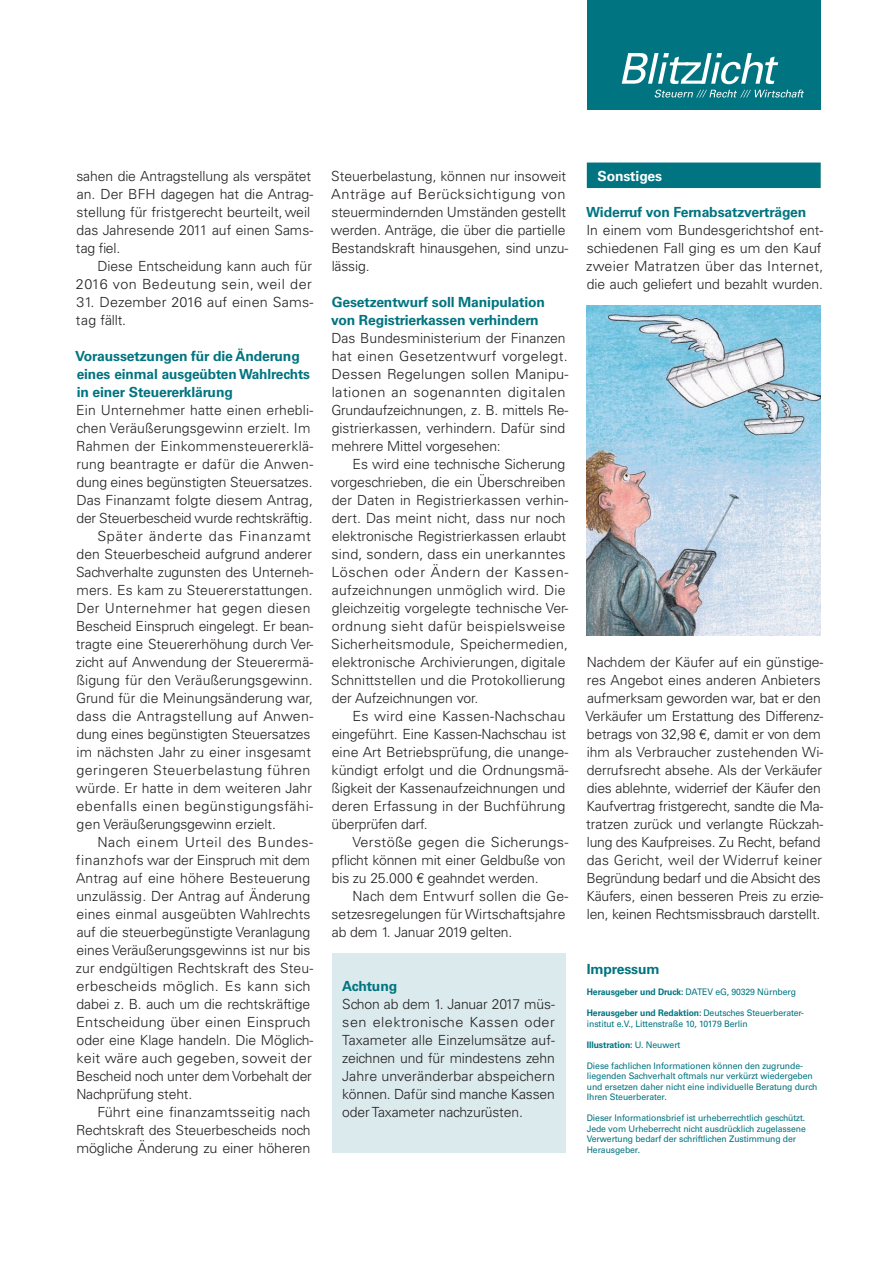
<style>
.page{position:relative;width:893px;height:1263px;background:#fff}
.page>*{position:absolute;margin:0;border:0;box-sizing:border-box;transform-origin:0 0}
.t1{font:300 13.95px/18px "Univers LT Std";color:#231f20}
.t2{font:700 13.95px/18px "Univers LT Std";letter-spacing:-.01em;color:#007480}
.t3{font:300 13.95px/18px "Univers LT Std";color:#231f20;scale:1.04 1}
.t4{font:300 13.95px "Univers LT Std";letter-spacing:.02em;color:#231f20}
.t5{font:300 13.95px "Univers LT Std";letter-spacing:.03em;color:#231f20}
.t6{font:300 13.95px "Univers LT Std";letter-spacing:.02em;color:#231f20;scale:1.04 1}
.t7{font:300 13.95px "Univers LT Std";letter-spacing:-.02em;color:#231f20}
.t8{font:300 13.95px "Univers LT Std";letter-spacing:.025em;color:#231f20}
.t9{font:300 13.95px "Univers LT Std";letter-spacing:.05em;color:#231f20;scale:1.04 1}
.t10{font:300 13.95px "Univers LT Std";letter-spacing:.04em;color:#231f20}
.t11{font:700 13.95px "Univers LT Std";letter-spacing:-.01em;color:#fff}
.t12{font:9px/10.5px "Univers LT Std";letter-spacing:-.01em;color:#007480;scale:.96 1}
.t13{font:700 9px "Univers LT Std";letter-spacing:-.01em;color:#007480;scale:.96 1}
.s1{font-weight:700}
.s2{font-weight:400}
</style>
<div class="page">
<div style="left:587px;top:0;width:234px;height:110px;background:#007480"></div>
<svg style="left:622px;top:53px;width:156px;height:31px"></svg>
<svg style="left:655px;top:90px;width:149px;height:8px"></svg>
<div style="left:332px;top:953px;width:234px;height:200px;background:#dbeaed"></div>
<div style="left:587px;top:163px;width:234px;height:25px;background:#007480"></div>
<img style="left:587px;top:306px;width:234px;height:330px">
<p class="t1" style="left:76px;top:168px;width:239px">sahen die Antragstellung als verspätet an. Der BFH dagegen hat die Antrag&shy;stellung für fristgerecht beurteilt, weil das Jahresende 2011 auf einen Sams&shy;tag fiel.</p>
<p class="t1" style="left:76px;top:258px;width:238px;text-align:right">Diese Entscheidung kann auch für<br>2016 von Bedeutung sein, weil der</p>
<p class="t1" style="left:76px;top:294px;width:239px">31. Dezember 2016 auf einen Sams&shy;tag fällt.</p>
<p class="t2" style="left:75px;top:347px;width:236px">Voraussetzungen für die Änderung eines einmal ausgeübten Wahlrechts in einer Steuererklärung</p>
<p class="t1" style="left:76px;top:402px;width:238px">Ein Unternehmer hatte einen erhebli-</p>
<p class="t1" style="left:77px;top:420px;width:235px">chen Veräußerungsgewinn erzielt. Im</p>
<p class="t4" style="left:76px;top:441px;width:238px">Rahmen der Einkommensteuererklä-</p>
<p class="t4" style="left:76px;top:459px;width:238px">rung beantragte er dafür die Anwen-</p>
<p class="t1" style="left:77px;top:474px;width:238px">dung eines begünstigten Steuersatzes.</p>
<p class="t1" style="left:76px;top:492px;width:238px">Das Finanzamt folgte diesem Antrag,</p>
<p class="t7" style="left:77px;top:513px;width:237px">der Steuerbescheid wurde rechtskräftig.</p>
<p class="t9" style="left:97px;top:531px;width:207px">Später änderte das Finanzamt</p>
<p class="t1" style="left:77px;top:546px;width:237px">den Steuerbescheid aufgrund anderer</p>
<p class="t1" style="left:76px;top:564px;width:239px">Sachverhalte zugunsten des Unterneh-</p>
<p class="t1" style="left:76px;top:582px;width:238px">mers. Es kam zu Steuererstattungen.</p>
<p class="t8" style="left:76px;top:603px;width:236px">Der Unternehmer hat gegen diesen</p>
<p class="t1" style="left:76px;top:618px;width:238px">Bescheid Einspruch eingelegt. Er bean-</p>
<p class="t1" style="left:76px;top:636px;width:239px">tragte eine Steuererhöhung durch Ver-</p>
<p class="t1" style="left:76px;top:654px;width:239px">zicht auf Anwendung der Steuerermä-</p>
<p class="t1" style="left:76px;top:672px;width:238px">ßigung für den Veräußerungsgewinn.</p>
<p class="t1" style="left:76px;top:690px;width:238px">Grund für die Meinungsänderung war,</p>
<p class="t4" style="left:77px;top:711px;width:238px">dass die Antragstellung auf Anwen-</p>
<p class="t1" style="left:77px;top:726px;width:235px">dung eines begünstigten Steuersatzes</p>
<p class="t1" style="left:76px;top:744px;width:236px">im nächsten Jahr zu einer insgesamt</p>
<p class="t5" style="left:77px;top:765px;width:235px">geringeren Steuerbelastung führen</p>
<p class="t1" style="left:76px;top:780px;width:238px">würde. Er hatte in dem weiteren Jahr</p>
<p class="t5" style="left:77px;top:801px;width:238px">ebenfalls einen begünstigungsfähi-</p>
<p class="t1" style="left:77px;top:816px;width:201px">gen Veräußerungsgewinn erzielt.</p>
<p class="t10" style="left:97px;top:837px;width:217px">Nach einem Urteil des Bundes-</p>
<p class="t1" style="left:76px;top:852px;width:236px">finanzhofs war der Einspruch mit dem</p>
<p class="t1" style="left:76px;top:870px;width:236px">Antrag auf eine höhere Besteuerung</p>
<p class="t1" style="left:76px;top:888px;width:235px">unzulässig. Der Antrag auf Änderung</p>
<p class="t1" style="left:77px;top:906px;width:235px">eines einmal ausgeübten Wahlrechts</p>
<p class="t1" style="left:77px;top:924px;width:235px">auf die steuerbegünstigte Veranlagung</p>
<p class="t1" style="left:77px;top:942px;width:235px">eines Veräußerungsgewinns ist nur bis</p>
<p class="t1" style="left:76px;top:960px;width:239px">zur endgültigen Rechtskraft des Steu-</p>
<p class="t6" style="left:77px;top:981px;width:226px">erbescheids möglich. Es kann sich</p>
<p class="t1" style="left:77px;top:996px;width:235px">dabei z. B. auch um die rechtskräftige</p>
<p class="t3" style="left:76px;top:1014px;width:227px">Entscheidung über einen Einspruch</p>
<p class="t1" style="left:77px;top:1032px;width:238px">oder eine Klage handeln. Die Möglich-</p>
<p class="t6" style="left:76px;top:1053px;width:228px">keit wäre auch gegeben, soweit der</p>
<p class="t1" style="left:76px;top:1068px;width:237px">Bescheid noch unter dem Vorbehalt der</p>
<p class="t1" style="left:76px;top:1086px;width:117px">Nachprüfung steht.</p>
<p class="t1" style="left:97px;top:1104px;width:215px">Führt eine finanzamtsseitig nach</p>
<p class="t1" style="left:76px;top:1122px;width:236px">Rechtskraft des Steuerbescheids noch</p>
<p class="t1" style="left:76px;top:1140px;width:235px">mögliche Änderung zu einer höheren</p>
<p class="t1" style="left:331px;top:168px;width:239px">Steuerbelastung, können nur insoweit Anträge auf Berücksichtigung von steuermindernden Umständen gestellt werden. Anträge, die über die partielle Bestandskraft hinausgehen, sind unzu&shy;lässig.</p>
<p class="t2" style="left:331px;top:293px;width:215px">Gesetzentwurf soll Manipulation von Registrierkassen verhindern</p>
<p class="t1" style="left:331px;top:330px;width:239px">Das Bundesministerium der Finanzen hat einen Gesetzentwurf vorgelegt.<br>Dessen Regelungen sollen Manipu&shy;lationen an sogenannten digitalen Grundaufzeichnungen, z. B. mittels Re&shy;gistrierkassen, verhindern. Dafür sind mehrere Mittel vorgesehen:</p>
<p class="t1" style="left:331px;top:456px;width:239px;text-indent:22px">Es wird eine technische Sicherung vorgeschrieben, die ein Überschreiben der Daten in Registrierkassen verhin&shy;dert. Das meint nicht, dass nur noch elektronische Registrierkassen erlaubt sind, sondern, dass ein unerkanntes Löschen oder Ändern der Kassen&shy;aufzeichnungen unmöglich wird. Die gleichzeitig vorgelegte technische Ver&shy;ordnung sieht dafür beispielsweise Sicherheitsmodule, Speichermedien, elektronische Archivierungen, digitale Schnittstellen und die Protokollierung der Aufzeichnungen vor.</p>
<p class="t1" style="left:332px;top:708px;width:238px;text-indent:21px">Es wird eine Kassen-Nachschau eingeführt. Eine Kassen-Nachschau ist eine Art Betriebsprüfung, die unange&shy;kündigt erfolgt und die Ordnungsmä&shy;ßigkeit der Kassenaufzeichnungen und deren Erfassung in der Buchführung überprüfen darf.</p>
<p class="t3" style="left:332px;top:834px;width:229px;text-indent:21px">Verstöße gegen die Sicherungs&shy;pflicht können mit einer Geldbuße von bis zu 25.000 € geahndet werden.</p>
<p class="t1" style="left:332px;top:888px;width:238px;text-indent:21px">Nach dem Entwurf sollen die Ge&shy;setzesregelungen für Wirtschaftsjahre ab dem 1. Januar 2019 gelten.</p>
<p class="t2" style="left:342px;top:977px;width:56px">Achtung</p>
<p class="t1" style="left:342px;top:996px;width:214px;text-align:justify">Schon ab dem 1. Januar 2017 müs&shy;sen elektronische Kassen oder Taxameter alle Einzelumsätze auf&shy;zeichnen und für mindestens zehn Jahre unveränderbar abspeichern können. Dafür sind manche Kassen oderTaxameter nachzurüsten.</p>
<p class="t11" style="left:597px;top:167px;width:66px">Sonstiges</p>
<p class="t2" style="left:586px;top:203px;width:222px">Widerruf von Fernabsatzverträgen</p>
<p class="t1" style="left:586px;top:222px;width:239px">In einem vom Bundesgerichtshof ent&shy;schiedenen Fall ging es um den Kauf zweier Matratzen über das Internet, die auch geliefert und bezahlt wurden.</p>
<p class="t1" style="left:586px;top:654px;width:239px">Nachdem der Käufer auf ein günstige&shy;res Angebot eines anderen Anbieters aufmerksam geworden war, bat er den Verkäufer um Erstattung des Differenz&shy;betrags von 32,98 €, damit er von dem ihm als Verbraucher zustehenden Wi&shy;derrufsrecht absehe. Als der Verkäufer dies ablehnte, widerrief der Käufer den Kaufvertrag fristgerecht, sandte die Ma&shy;tratzen zurück und verlangte Rückzah&shy;lung des Kaufpreises. Zu Recht, befand das Gericht, weil der Widerruf keiner Begründung bedarf und die Absicht des Käufers, einen besseren Preis zu erzie&shy;len, keinen Rechtsmissbrauch darstellt.</p>
<p class="t2" style="left:587px;top:960px;width:74px">Impressum</p>
<p class="t12" style="left:587px;top:987px;width:219px"><span class="s1">Herausgeber und Druck:</span> DATEV eG, 90329 Nürnberg</p>
<p class="t12" style="left:587px;top:1008px;width:228px"><span class="s1">Herausgeber und Redaktion:</span> Deutsches Steuerberater&shy;institut e.V., Littenstraße 10, 10179 Berlin</p>
<p class="t13" style="left:587px;top:1039px;width:99px">Illustration: <span class="s2">U. Neuwert</span></p>
<p class="t12" style="left:587px;top:1060px;width:242px">Diese fachlichen Informationen können den zugrunde&shy;liegenden Sachverhalt oftmals nur verkürzt wiedergeben und ersetzen daher nicht eine individuelle Beratung durch Ihren Steuerberater.</p>
<p class="t12" style="left:587px;top:1113px;width:230px">Dieser Informationsbrief ist urheberrechtlich geschützt.<br>Jede vom Urheberrecht nicht ausdrücklich zugelassene Verwertung bedarf der schriftlichen Zustimmung der Herausgeber.</p>
</div>
